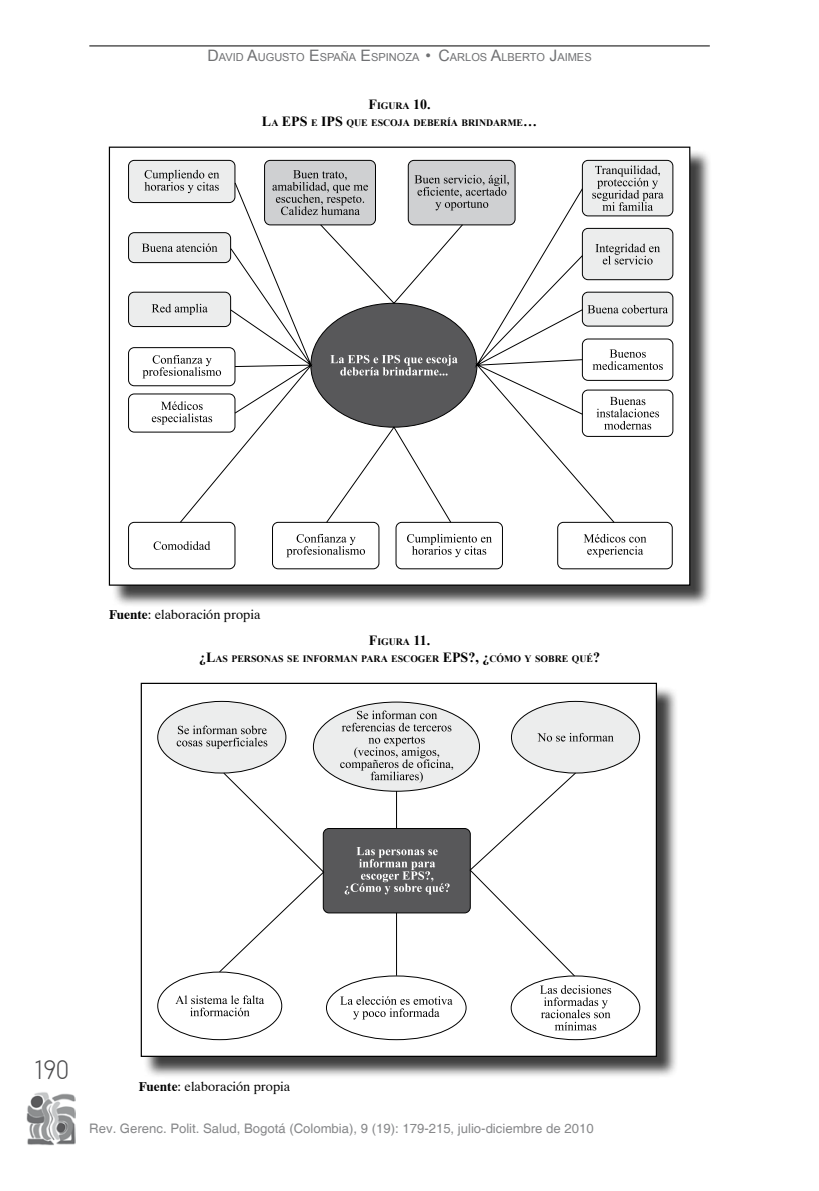
<style>
.page{position:relative;width:819px;height:1191px;background:#fff}
.page>*{position:absolute;margin:0;border:0;box-sizing:border-box;transform-origin:0 0}
.t1{font:28px "Plaza D";color:#4b4b4d}
.t2{font:700 14px "Times New Roman";color:#000}
.t3{font:13.12px "Helvetica";color:#87888a}
.t4{font:13.12px "Dutch 801 BT";color:#000}
.t5{font:11.03px "Arial";color:#707173}
.t6{font:700 9.8px/16.8px "Times New Roman";color:#000;text-align:center}
.s1{font-size:15.75px}
.s2{font-size:14px}
.s3{font-size:9.8px}
.s4{font-weight:700}
</style>
<div class="page">
<img style="left:26px;top:1092px;width:49px;height:53px">
<hr style="left:89px;top:46px;width:620px;height:1px;background:#000">
<div style="left:111px;top:149px;width:610px;height:467px;background:#000;opacity:.75"></div>
<div style="left:109px;top:147px;width:580px;height:438px;background:#fff"></div>
<div style="left:128px;top:160px;width:107px;height:42px;background:#eceded;border-radius:6px"></div>
<div style="left:128px;top:160px;width:107px;height:43px;border:1px solid #000;border-radius:6px"></div>
<svg style="left:144px;top:170px;width:75px;height:21px"></svg>
<div style="left:128px;top:233px;width:102px;height:30px;background:#eceded;border-radius:6px"></div>
<div style="left:128px;top:232px;width:103px;height:31px;border:1px solid #000;border-radius:6px"></div>
<svg style="left:142px;top:243px;width:37px;height:9px"></svg>
<div style="left:128px;top:292px;width:102px;height:34px;background:#eceded;border-radius:6px"></div>
<div style="left:128px;top:292px;width:103px;height:35px;border:1px solid #000;border-radius:6px"></div>
<svg style="left:152px;top:304px;width:27px;height:9px"></svg>
<div style="left:128px;top:347px;width:107px;height:39px;border:1px solid #000;border-radius:6px"></div>
<svg style="left:142px;top:355px;width:37px;height:23px"></svg>
<div style="left:128px;top:393px;width:107px;height:39px;border:1px solid #000;border-radius:6px"></div>
<svg style="left:152px;top:401px;width:27px;height:24px"></svg>
<div style="left:128px;top:522px;width:107px;height:47px;border:1px solid #000;border-radius:6px"></div>
<svg style="left:154px;top:541px;width:56px;height:9px"></svg>
<div style="left:272px;top:522px;width:107px;height:47px;border:1px solid #000;border-radius:6px"></div>
<svg style="left:286px;top:534px;width:79px;height:23px"></svg>
<div style="left:395px;top:522px;width:108px;height:47px;border:1px solid #000;border-radius:6px"></div>
<svg style="left:407px;top:534px;width:85px;height:23px"></svg>
<div style="left:557px;top:522px;width:115px;height:47px;border:1px solid #000;border-radius:6px"></div>
<svg style="left:583px;top:534px;width:63px;height:23px"></svg>
<div style="left:264px;top:160px;width:111px;height:65px;background:#cfd0d2;border-radius:6px"></div>
<div style="left:264px;top:160px;width:112px;height:65px;border:1px solid #000;border-radius:6px"></div>
<svg style="left:293px;top:170px;width:54px;height:11px"></svg>
<div style="left:408px;top:160px;width:107px;height:65px;background:#cfd0d2;border-radius:6px"></div>
<div style="left:408px;top:160px;width:107px;height:65px;border:1px solid #000;border-radius:6px"></div>
<svg style="left:414px;top:175px;width:92px;height:7px"></svg>
<div style="left:582px;top:160px;width:90px;height:56px;background:#eceded;border-radius:6px"></div>
<div style="left:582px;top:160px;width:91px;height:56px;border:1px solid #000;border-radius:6px"></div>
<svg style="left:595px;top:165px;width:68px;height:46px"></svg>
<div style="left:582px;top:228px;width:90px;height:52px;background:#eceded;border-radius:6px"></div>
<div style="left:582px;top:228px;width:91px;height:52px;border:1px solid #000;border-radius:6px"></div>
<svg style="left:615px;top:244px;width:45px;height:20px"></svg>
<div style="left:582px;top:292px;width:90px;height:34px;background:#eceded;border-radius:6px"></div>
<div style="left:582px;top:292px;width:91px;height:34px;border:1px solid #000;border-radius:6px"></div>
<svg style="left:615px;top:305px;width:53px;height:8px"></svg>
<div style="left:582px;top:338px;width:91px;height:43px;border:1px solid #000;border-radius:6px"></div>
<svg style="left:615px;top:349px;width:47px;height:21px"></svg>
<div style="left:582px;top:389px;width:91px;height:48px;border:1px solid #000;border-radius:6px"></div>
<svg style="left:615px;top:397px;width:44px;height:32px"></svg>
<svg style="left:179px;top:182px;width:436px;height:341px"></svg>
<div style="left:143px;top:685px;width:544px;height:403px;background:#000;opacity:.75"></div>
<div style="left:141px;top:683px;width:515px;height:373px;background:#fff"></div>
<div style="left:158px;top:701px;width:128px;height:72px;background:#eceded;border-radius:50%"></div>
<svg style="left:177px;top:725px;width:90px;height:24px"></svg>
<div style="left:313px;top:702px;width:166px;height:89px;background:#eceded;border-radius:50%"></div>
<div style="left:511px;top:701px;width:128px;height:72px;background:#eceded;border-radius:50%"></div>
<svg style="left:537px;top:733px;width:76px;height:8px"></svg>
<svg style="left:340px;top:710px;width:113px;height:62px"></svg>
<svg style="left:175px;top:995px;width:89px;height:21px"></svg>
<svg style="left:340px;top:996px;width:112px;height:23px"></svg>
<svg style="left:540px;top:985px;width:71px;height:45px"></svg>
<svg style="left:218px;top:772px;width:358px;height:205px"></svg>
<p class="t5" style="left:207px;top:49px;width:386px"><span class="s1">D</span>AVID <span class="s1">A</span>UGUSTO <span class="s1">E</span>SPAÑA <span class="s1">E</span>SPINOZA <span class="s1">• C</span>ARLOS <span class="s1">A</span>LBERTO <span class="s1">J</span>AIMES</p>
<p class="t6" style="left:368px;top:97px;width:64px"><span class="s2">F</span>IGURA <span class="s2">10.</span></p>
<h2 class="t2" style="left:262px;top:111px;width:30px">L<span class="s3">A</span> EPS</h2>
<h2 class="t2" style="left:311px;top:111px;width:19px"><span class="s3">E</span> IPS</h2>
<p class="t6" style="left:346px;top:114px;width:192px">QUE ESCOJA DEBERÍA BRINDARME<span class="s2">…</span></p>
<h3 class="t4" style="left:109px;top:605px;width:153px"><span class="s4">Fuente</span>: elaboración propia</h3>
<p class="t6" style="left:199px;top:633px;width:402px"><span class="s2">F</span>IGURA <span class="s2">11.<br>¿L</span>AS PERSONAS SE INFORMAN PARA ESCOGER <span class="s2">EPS ?, ¿</span>CÓMO Y SOBRE QUÉ<span class="s2">?</span></p>
<h1 class="t1" style="left:33px;top:1055px;width:37px">190</h1>
<h3 class="t4" style="left:139px;top:1076px;width:153px"><span class="s4">Fuente</span>: elaboración propia</h3>
<h3 class="t3" style="left:89px;top:1121px;width:506px">Rev. Gerenc. Polit. Salud, Bogotá (Colombia), 9 (19): 179-215, julio-diciembre de 2010</h3>
</div>
